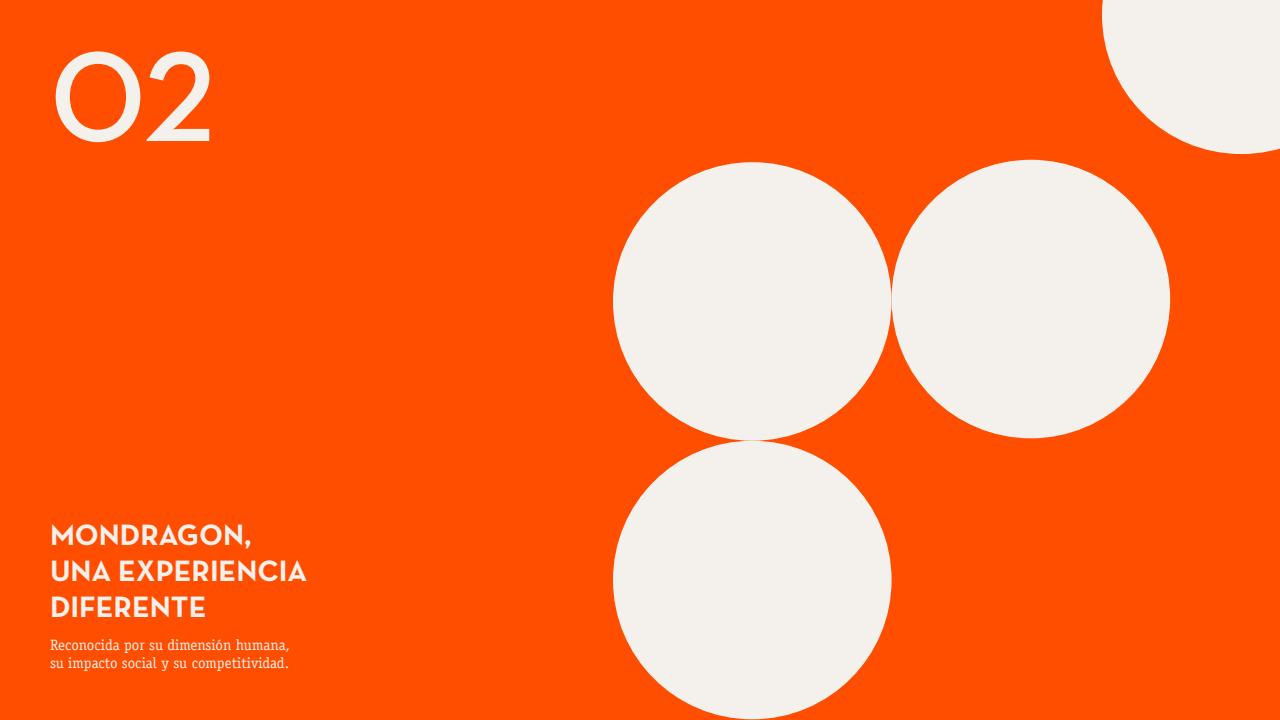
<style>
.page{position:relative;width:1280px;height:720px;background:#ff4e00}
.page>*{position:absolute;margin:0;border:0;box-sizing:border-box;transform-origin:0 0}
.t1{font:130px "Neutra Text Demi Alt";color:#f4f1ed}
.t2{font:700 30px/36px "Neutra Text";color:#f4f1ed}
.t3{font:15px/18px "Officina Serif LT";color:#f4f1ed}
</style>
<div class="page">
<svg style="left:1102px;top:0;width:178px;height:154px"></svg>
<div style="left:613px;top:162px;width:279px;height:279px;background:#f4f1ed;border-radius:50%"></div>
<div style="left:892px;top:160px;width:278px;height:278px;background:#f4f1ed;border-radius:50%"></div>
<div style="left:613px;top:441px;width:279px;height:278px;background:#f4f1ed;border-radius:50%"></div>
<p class="t1" style="left:50px;top:17px;width:167px">02</p>
<p class="t2" style="left:50px;top:516px;width:203px">MONDRAGON,</p>
<p class="t2" style="left:50px;top:552px;width:259px">UNA EXPERIENCIA<br>DIFERENTE</p>
<p class="t3" style="left:50px;top:636px;width:242px">Reconocida por su dimensión humana, su impacto social y su competitividad.</p>
</div>
